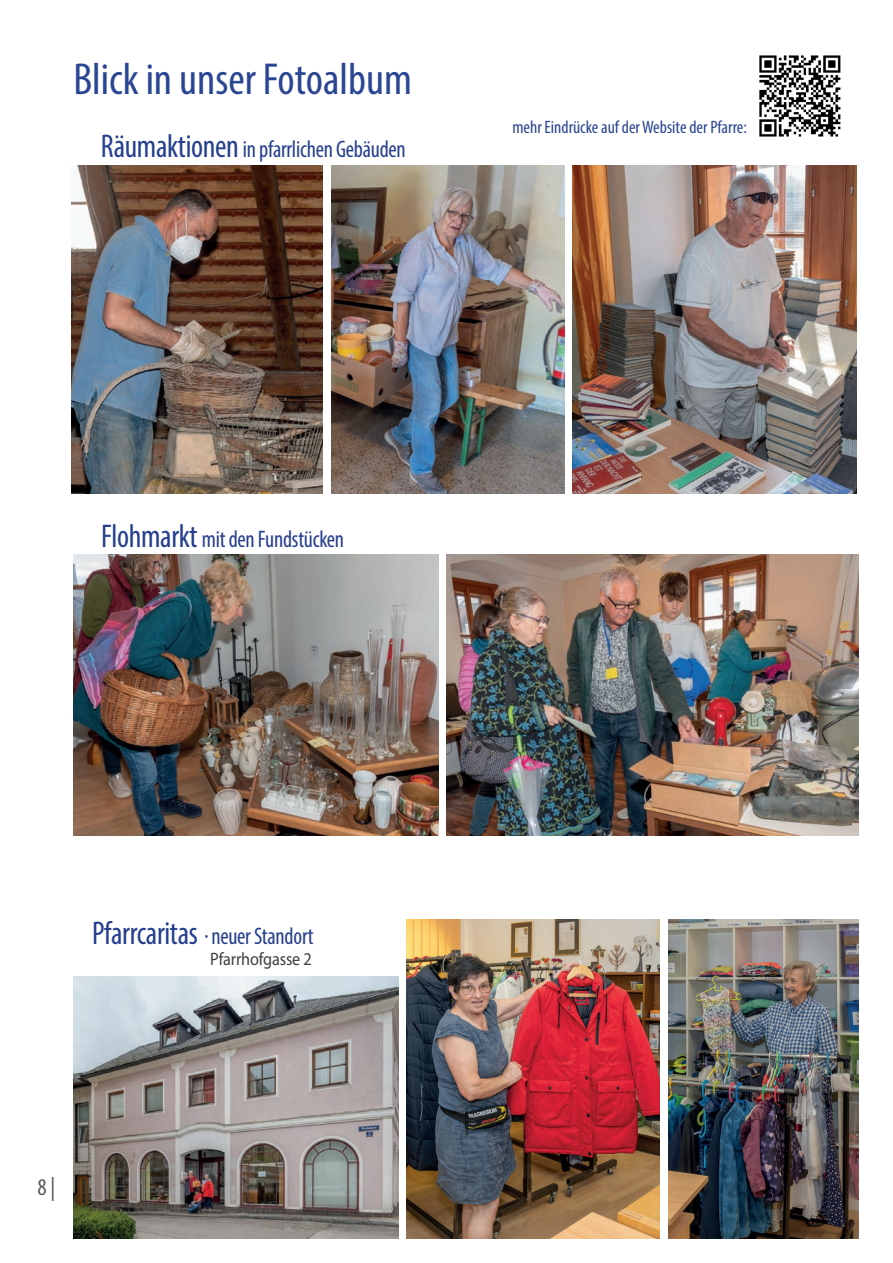
<style>
.page{position:relative;width:893px;height:1263px;background:#fff}
.page>*{position:absolute;margin:0;border:0;box-sizing:border-box;transform-origin:0 0}
.Ü2_Myriad_cond_30_blau{font:condensed 45px "Myriad Pro";color:#2a4692}
.Ü_Myriad_16_Semibold_80{font:condensed 24px "Myriad Pro";letter-spacing:-.01em;color:#253f8e;scale:.95 1}
.t1{font:condensed 24px "Myriad Pro";color:#57585a}
.Ü2_Myriad_cond_30_blau-2{font:condensed 18px "Myriad Pro";color:#2a4692}
.Ü_Myriad_16_Semibold_80-2{font:18px "Myriad Pro";letter-spacing:-.01em;color:#3e3e3f;scale:.9 1}
.s1{font-size:33px}
.s2{font-weight:600;font-stretch:normal}
</style>
<div class="page">
<img style="left:759px;top:55px;width:82px;height:82px">
<img style="left:73px;top:555px;width:365px;height:281px">
<img style="left:447px;top:555px;width:411px;height:281px">
<img style="left:573px;top:166px;width:284px;height:327px">
<img style="left:331px;top:166px;width:233px;height:327px">
<img style="left:72px;top:166px;width:251px;height:327px">
<img style="left:668px;top:919px;width:190px;height:319px">
<img style="left:407px;top:919px;width:252px;height:319px">
<img style="left:74px;top:977px;width:324px;height:261px">
<p class="Ü2_Myriad_cond_30_blau" style="left:73px;top:52px;width:340px">Blick in unser Fotoalbum</p>
<p class="Ü_Myriad_16_Semibold_80" style="left:101px;top:135px;width:322px"><span class="s1">Räumaktionen</span> in pfarrlichen Gebäuden</p>
<p class="Ü2_Myriad_cond_30_blau-2" style="left:512px;top:116px;width:236px">mehr Eindrücke auf der Website der Pfarre:</p>
<p class="Ü_Myriad_16_Semibold_80" style="left:101px;top:525px;width:257px"><span class="s1">Flohmarkt</span> mit den Fundstücken</p>
<p class="Ü_Myriad_16_Semibold_80" style="left:92px;top:921px;width:235px"><span class="s1">Pfarrcaritas</span> <span class="s2">.</span> neuer Standort</p>
<p class="Ü_Myriad_16_Semibold_80-2" style="left:210px;top:948px;width:114px">Pfarrhofgasse 2</p>
<p class="t1" style="left:37px;top:1172px;width:19px">8 |</p>
</div>
